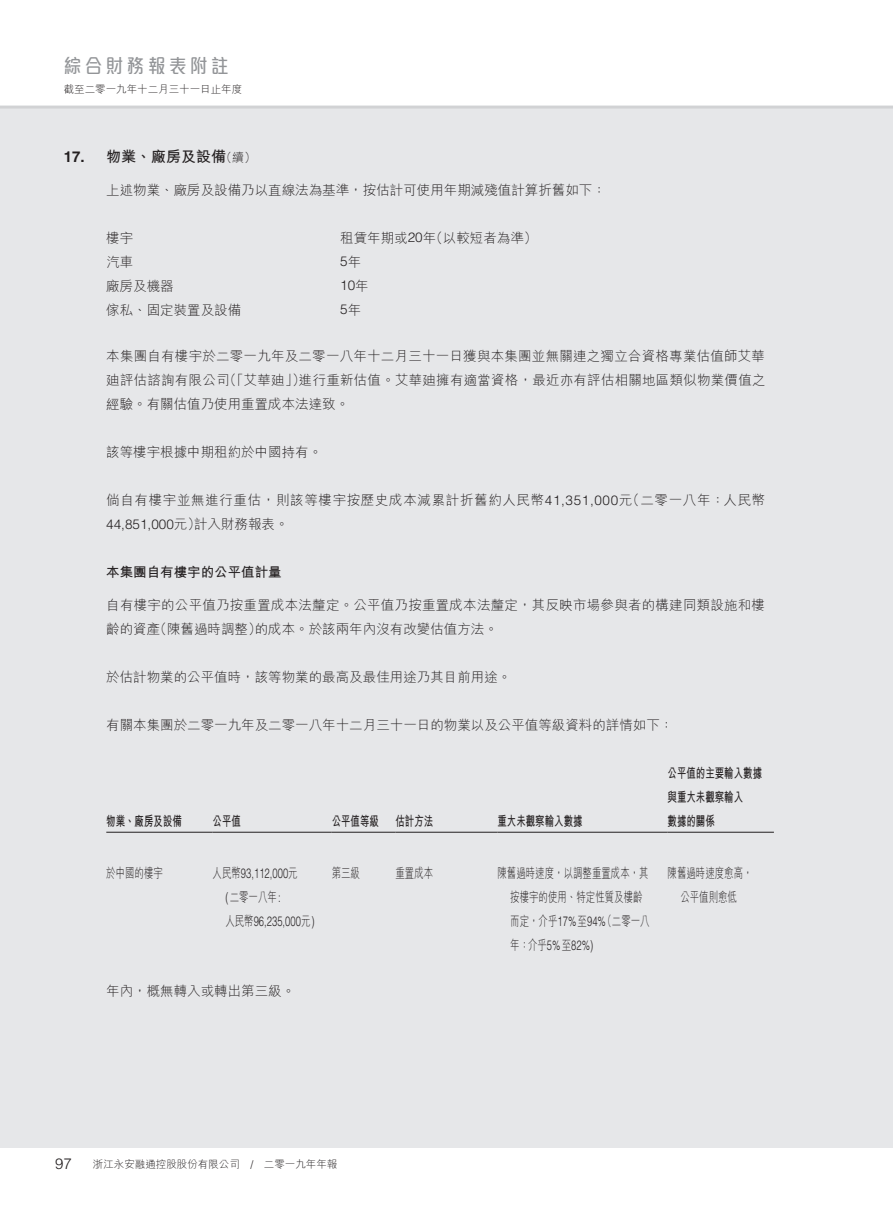
<style>
.page{position:relative;width:893px;height:1212px;background:#fff}
.page>*{position:absolute;margin:0;border:0;box-sizing:border-box;transform-origin:0 0}
.t1{font:500 19.5px "M Elle HK";letter-spacing:.2em;color:#939598;scale:.9 1}
._01_Subhead_1{font:700 15px "M Hei HK";color:#231f20}
._01_Subhead_1-2{font:700 15px "Helvetica";color:#231f20}
.t2{font:300 15px "Helvetica";color:#231f20}
._00_Body_Text{font:300 13.5px/24px "M Hei HK";color:#231f20}
._00_Body_Text-2{font:300 13.5px/24px "M Hei HK";color:#231f20;scale:.7 1}
._00_Body_Text-3{font:300 13.5px/24px "M Hei HK";letter-spacing:.05em;color:#231f20}
._00_Body_Text-4{font:300 13.5px/23.7px "Helvetica";color:#231f20;scale:.7 1}
._00_Body_Text-5{font:700 13.5px "M Hei HK";color:#231f20;scale:.7 1}
._00_Body_Text-6{font:300 13.5px "Helvetica";color:#231f20}
._02_Subhead_2{font:700 13.5px "M Hei HK";color:#231f20}
._01_Subhead_1-3{font:300 12px "M Hei HK";color:#231f20}
.t3{font:300 10.5px "M Hei HK";color:#231f20}
.t4{font:300 10.5px "Helvetica";color:#231f20}
.s1{font-family:"Helvetica"}
.s2{font-family:"M Hei HK"}
</style>
<div class="page">
<div style="left:0;top:107px;width:893px;height:1041px;background:#e6e7e9"></div>
<hr style="left:0;top:106px;width:893px;height:3px;background:#d1d2d4">
<hr style="left:106px;top:832px;width:107px;height:1px;background:#231f20">
<hr style="left:213px;top:832px;width:119px;height:1px;background:#231f20">
<hr style="left:332px;top:832px;width:63px;height:1px;background:#231f20">
<hr style="left:395px;top:832px;width:102px;height:1px;background:#231f20">
<hr style="left:497px;top:832px;width:171px;height:1px;background:#231f20">
<hr style="left:668px;top:832px;width:106px;height:1px;background:#231f20">
<h1 class="t1" style="left:64px;top:52px;width:185px">綜合財務報表附註</h1>
<p class="t3" style="left:64px;top:82px;width:180px">截至二零一九年十二月三十一日止年度</p>
<p class="_01_Subhead_1-2" style="left:64px;top:147px;width:22px">17.</p>
<p class="_01_Subhead_1" style="left:106px;top:146px;width:121px">物業、廠房及設備</p>
<p class="_01_Subhead_1-3" style="left:220px;top:149px;width:37px">（續(</p>
<p class="_00_Body_Text" style="left:106px;top:177px;width:501px">上述物業、廠房及設備乃以直線法為基準，按估計可使用年期減殘值計算折舊如下：</p>
<p class="_00_Body_Text" style="left:340px;top:225px;width:199px">租賃年期或<span class="s1">20</span> （年以較短者為準(</p>
<p class="_00_Body_Text" style="left:106px;top:225px;width:28px">樓宇</p>
<p class="_00_Body_Text" style="left:106px;top:249px;width:28px">汽車</p>
<p class="_00_Body_Text" style="left:106px;top:273px;width:69px">廠房及機器</p>
<p class="_00_Body_Text" style="left:340px;top:249px;width:23px">年<span class="s1">5</span></p>
<p class="_00_Body_Text-6" style="left:340px;top:277px;width:30px">10<span class="s2">年</span></p>
<p class="_00_Body_Text" style="left:106px;top:297px;width:136px">傢私、固定裝置及設備</p>
<p class="_00_Body_Text" style="left:106px;top:344px;width:661px;text-align:right">本集團自有樓宇於二零一九年及二零一八年十二月三十一日獲與本集團並無關連之獨立合資格專業估值師艾華進行重新估值。艾華廸擁有適當資格，最近亦有評估相關地區類似物業價值之</p>
<p class="_00_Body_Text" style="left:340px;top:297px;width:23px">年<span class="s1">5</span></p>
<p class="_00_Body_Text" style="left:223px;top:368px;width:84px">（「艾華廸」）</p>
<p class="_00_Body_Text" style="left:106px;top:368px;width:244px">廸評估諮詢有限公司<br>經驗。有關估值乃使用重置成本法達致。</p>
<p class="_00_Body_Text" style="left:106px;top:440px;width:217px">該等樓宇根據中期租約於中國持有。</p>
<p class="_00_Body_Text-3" style="left:194px;top:488px;width:573px;text-indent:-88px">倘自有樓宇並無進行重估，則該等樓宇按歷史成本減累計折舊約人民幣<span class="s1">41,351,000</span> （元二零一八年：人民幣計入財務報表。</p>
<p class="_00_Body_Text-6" style="left:106px;top:515px;width:96px">44,851,000<span class="s2">元）</span></p>
<p class="_02_Subhead_2" style="left:106px;top:562px;width:177px">本集團自有樓宇的公平值計量</p>
<p class="_00_Body_Text" style="left:255px;top:592px;width:512px;text-indent:-148px">自有樓宇的公平值乃按重置成本法釐定。公平值乃按重置成本法釐定，其反映市場參與者的構建同類設施和樓的成本。於該兩年內沒有改變估值方法。</p>
<p class="_00_Body_Text" style="left:154px;top:616px;width:109px">（陳舊過時調整）</p>
<p class="_00_Body_Text" style="left:106px;top:616px;width:55px">齡的資產</p>
<p class="_00_Body_Text" style="left:106px;top:664px;width:406px">於估計物業的公平值時，該等物業的最高及最佳用途乃其目前用途。</p>
<p class="_00_Body_Text" style="left:106px;top:712px;width:568px">有關本集團於二零一九年及二零一八年十二月三十一日的物業以及公平值等級資料的詳情如下：</p>
<p class="_00_Body_Text-5" style="left:106px;top:811px;width:109px">物業、廠房及設備</p>
<p class="_00_Body_Text-5" style="left:213px;top:811px;width:42px">公平值</p>
<p class="_00_Body_Text-5" style="left:332px;top:811px;width:69px">公平值等級</p>
<p class="_00_Body_Text-5" style="left:395px;top:811px;width:56px">估計方法</p>
<p class="_00_Body_Text-5" style="left:497px;top:811px;width:123px">重大未觀察輸入數據</p>
<p class="_00_Body_Text-5" style="left:668px;top:763px;width:136px">公平值的主要輸入數據</p>
<p class="_00_Body_Text-5" style="left:668px;top:787px;width:109px">與重大未觀察輸入</p>
<p class="_00_Body_Text-5" style="left:668px;top:811px;width:69px">數據的關係</p>
<p class="_00_Body_Text-2" style="left:106px;top:861px;width:83px">於中國的樓宇</p>
<p class="_00_Body_Text-4" style="left:213px;top:861px;width:123px"><span class="s2">人民幣</span>93,112,000<span class="s2">元</span></p>
<p class="_00_Body_Text-4" style="left:225px;top:885px;width:129px">(<span class="s2">二零一八年</span>:<br><span class="s2">人民幣</span>96,235,000<span class="s2">元</span>(</p>
<p class="_00_Body_Text-2" style="left:332px;top:861px;width:42px">第三級</p>
<p class="_00_Body_Text-2" style="left:395px;top:861px;width:56px">重置成本</p>
<p class="_00_Body_Text-2" style="left:497px;top:861px;width:218px">陳舊過時速度，以調整重置成本，其</p>
<p class="_00_Body_Text-2" style="left:602px;top:885px;width:69px;text-indent:-92px">按樓宇的使用、特定性質及樓齡（二零一八</p>
<p class="_00_Body_Text-4" style="left:510px;top:909px;width:138px"><span class="s2">而定，介乎</span>17%<span class="s2">至</span>94%<span class="s2">年：介乎</span>5%<span class="s2">至</span>82%(</p>
<p class="_00_Body_Text-2" style="left:668px;top:861px;width:123px;text-align:center">陳舊過時速度愈高，公平值則愈低</p>
<p class="_00_Body_Text" style="left:106px;top:979px;width:190px">年內，概無轉入或轉出第三級。</p>
<p class="t2" style="left:55px;top:1154px;width:18px">97</p>
<p class="t3" style="left:93px;top:1156px;width:148px">浙江永安融通控股股份有限公司</p>
<p class="t4" style="left:250px;top:1157px;width:4px">/</p>
<p class="t3" style="left:264px;top:1156px;width:75px">二零一九年年報</p>
</div>
